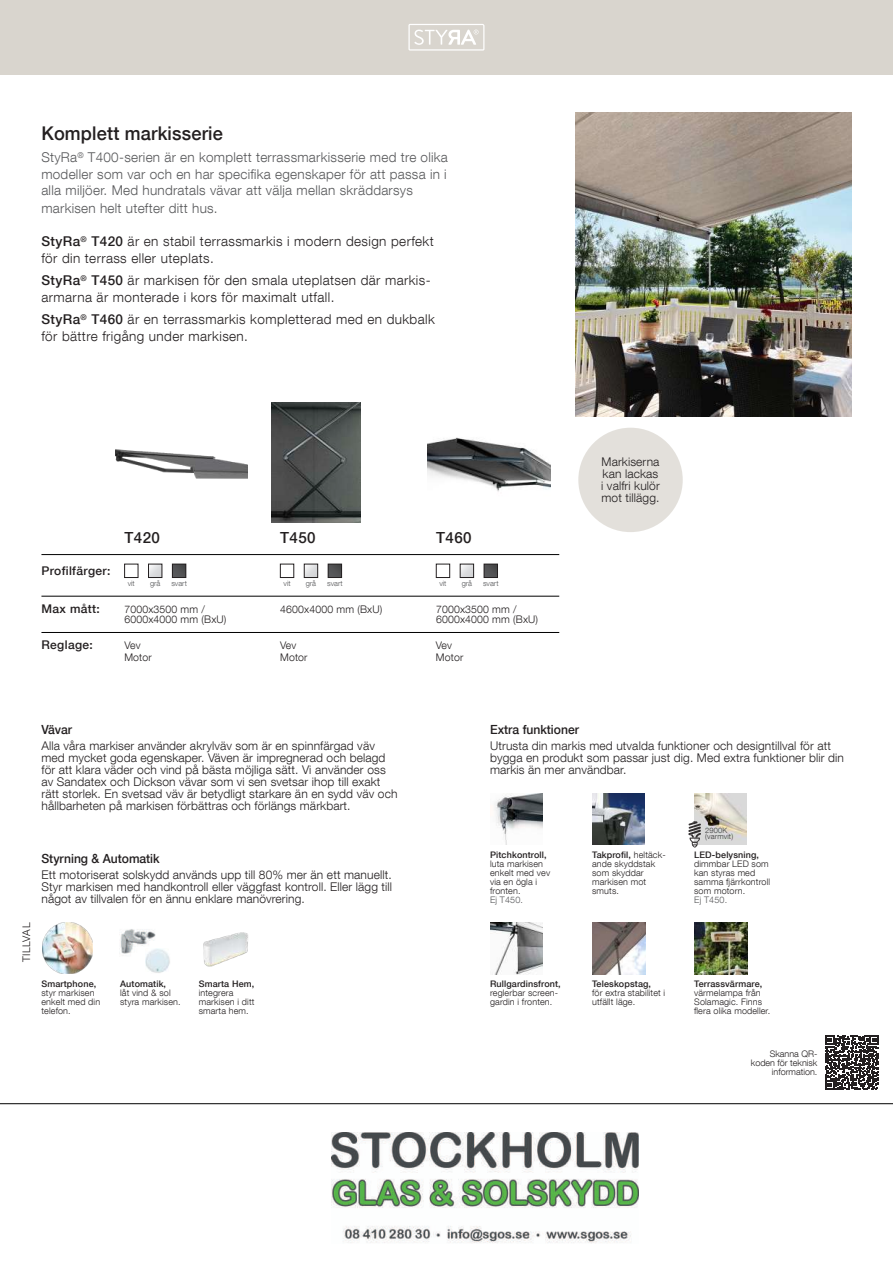
<style>
.page{position:relative;width:893px;height:1263px;background:#fff}
.page>*{position:absolute;margin:0;border:0;box-sizing:border-box;transform-origin:0 0}
.t1{font:500 18.9px "Helvetica Neue LT Com";letter-spacing:.01em;color:#231f20;scale:.96 1}
.t2{font:500 15.3px "Helvetica Neue LT Com";letter-spacing:.03em;color:#231f20}
.t3{font:300 13.5px/16.5px "Helvetica Neue LT Com";letter-spacing:.03em;color:#231f20}
.t4{font:300 13.5px/16.5px "Helvetica Neue LT Com";letter-spacing:.02em;color:#57585a;text-align:justify}
.t5{font:500 12.6px "Helvetica Neue LT Com";color:#231f20;scale:.96 1}
.t6{font:300 12px/12px "Helvetica Neue LT Com";letter-spacing:.01em;color:#231f20}
.t7{font:500 12px "Helvetica Neue LT Com";letter-spacing:.03em;color:#231f20}
.t8{font:300 10.5px/12px "Helvetica Neue LT Com";letter-spacing:.015em;color:#231f20}
.t9{font:300 9px/9px "Helvetica Neue LT Com";letter-spacing:.015em;color:#231f20}
.t10{font:500 9px "Helvetica Neue LT Com";letter-spacing:.015em;color:#231f20}
.t11{font:300 9px "Helvetica Neue LT Com";letter-spacing:.015em;color:#57585a}
.t12{font:300 7.5px "Helvetica Neue LT Com";color:#57585a}
.t13{font:300 7.5px/6px "Helvetica Neue LT Com";letter-spacing:.02em;color:#383839}
.s1{font-weight:500}
</style>
<div class="page">
<hr style="left:0;top:1103px;width:893px;height:1px;background:#000001">
<svg style="left:825px;top:1036px;width:54px;height:54px"></svg>
<div style="left:0;top:0;width:893px;height:74px;background:#d9d5ce"></div>
<svg style="left:408px;top:24px;width:76px;height:27px"></svg>
<img style="left:694px;top:923px;width:54px;height:51px">
<img style="left:576px;top:113px;width:275px;height:304px">
<img style="left:116px;top:449px;width:131px;height:30px">
<img style="left:272px;top:402px;width:88px;height:120px">
<img style="left:428px;top:437px;width:123px;height:55px">
<div style="left:578px;top:428px;width:105px;height:104px;background:#e3e0db;border-radius:50%"></div>
<hr style="left:41px;top:632px;width:518px;height:1px;background:#000">
<img style="left:494px;top:793px;width:48px;height:51px">
<img style="left:592px;top:793px;width:52px;height:51px">
<img style="left:592px;top:923px;width:54px;height:51px">
<img style="left:490px;top:923px;width:52px;height:51px">
<img style="left:694px;top:793px;width:52px;height:51px">
<svg style="left:688px;top:821px;width:13px;height:26px"></svg>
<hr style="left:41px;top:554px;width:518px;height:1px;background:#000">
<hr style="left:41px;top:596px;width:518px;height:1px;background:#000">
<div style="left:172px;top:564px;width:14px;height:13px;background:#535355"></div>
<div style="left:172px;top:564px;width:14px;height:14px;border:1px solid #231f20"></div>
<div style="left:328px;top:564px;width:14px;height:13px;background:#535355"></div>
<div style="left:328px;top:564px;width:14px;height:14px;border:1px solid #231f20"></div>
<svg style="left:486px;top:566px;width:10px;height:10px"></svg>
<div style="left:484px;top:564px;width:14px;height:14px;border:1px solid #231f20"></div>
<svg style="left:150px;top:566px;width:10px;height:10px"></svg>
<div style="left:148px;top:564px;width:14px;height:14px;border:1px solid #231f20"></div>
<svg style="left:306px;top:566px;width:10px;height:10px"></svg>
<div style="left:304px;top:564px;width:14px;height:14px;border:1px solid #231f20"></div>
<svg style="left:462px;top:566px;width:10px;height:10px"></svg>
<div style="left:460px;top:564px;width:14px;height:14px;border:1px solid #231f20"></div>
<div style="left:124px;top:564px;width:14px;height:14px;border:1px solid #231f20"></div>
<div style="left:280px;top:564px;width:14px;height:14px;border:1px solid #231f20"></div>
<div style="left:436px;top:564px;width:14px;height:14px;border:1px solid #231f20"></div>
<img style="left:42px;top:923px;width:51px;height:50px">
<img style="left:203px;top:932px;width:45px;height:35px">
<img style="left:120px;top:929px;width:35px;height:25px">
<img style="left:146px;top:948px;width:24px;height:25px">
<img style="left:332px;top:1133px;width:306px;height:110px">
<h1 class="t1" style="left:41px;top:122px;width:191px">Komplett markisserie</h1>
<p class="t4" style="left:41px;top:149px;width:408px">StyRa<sup>®</sup> T400-serien är en komplett terrassmarkisserie med tre olika modeller som var och en har specifika egenskaper för att passa in i alla miljöer. Med hundratals vävar att välja mellan skräddarsys</p>
<p class="t4" style="left:41px;top:200px;width:178px">markisen helt utefter ditt hus.</p>
<p class="t3" style="left:41px;top:233px;width:394px"><span class="s1">StyRa</span><sup>®</sup> <span class="s1">T420</span> är en stabil terrassmarkis i modern design perfekt för din terrass eller uteplats.</p>
<p class="t3" style="left:41px;top:272px;width:391px"><span class="s1">StyRa</span><sup>®</sup> <span class="s1">T450</span> är markisen för den smala uteplatsen där markis&shy;armarna är monterade i kors för maximalt utfall.</p>
<p class="t3" style="left:41px;top:311px;width:395px"><span class="s1">StyRa</span><sup>®</sup> <span class="s1">T460</span> är en terrassmarkis kompletterad med en dukbalk för bättre frigång under markisen.</p>
<p class="t7" style="left:41px;top:564px;width:71px">Profilfärger:</p>
<p class="t7" style="left:41px;top:601px;width:60px">Max mått:</p>
<p class="t7" style="left:41px;top:638px;width:53px">Reglage:</p>
<p class="t2" style="left:124px;top:528px;width:37px">T420</p>
<p class="t2" style="left:280px;top:528px;width:37px">T450</p>
<p class="t2" style="left:436px;top:528px;width:37px">T460</p>
<p class="t12" style="left:128px;top:578px;width:9px">vit</p>
<p class="t12" style="left:150px;top:578px;width:12px">grå</p>
<p class="t12" style="left:171px;top:578px;width:17px">svart</p>
<p class="t12" style="left:284px;top:578px;width:9px">vit</p>
<p class="t12" style="left:306px;top:578px;width:12px">grå</p>
<p class="t12" style="left:327px;top:578px;width:17px">svart</p>
<p class="t12" style="left:439px;top:578px;width:9px">vit</p>
<p class="t12" style="left:462px;top:578px;width:12px">grå</p>
<p class="t12" style="left:483px;top:578px;width:17px">svart</p>
<p class="t8" style="left:124px;top:604px;width:104px;line-height:10.5px">7000x3500 mm /<br>6000x4000 mm (BxU)</p>
<p class="t8" style="left:436px;top:604px;width:104px;line-height:10.5px">7000x3500 mm /<br>6000x4000 mm (BxU)</p>
<p class="t8" style="left:280px;top:603px;width:104px">4600x4000 mm (BxU)</p>
<p class="t8" style="left:124px;top:639px;width:29px">Vev<br>Motor</p>
<p class="t8" style="left:280px;top:639px;width:29px">Vev<br>Motor</p>
<p class="t8" style="left:436px;top:639px;width:29px">Vev<br>Motor</p>
<p class="t6" style="left:601px;top:456px;width:60px">Markiserna kan lackas i valfri kulör mot tillägg.</p>
<p class="t5" style="left:41px;top:722px;width:34px">Vävar</p>
<p class="t6" style="left:41px;top:739px;width:358px">Alla våra markiser använder akrylväv som är en spinnfärgad väv med mycket goda egenskaper. Väven är impregnerad och belagd för att klara väder och vind på bästa möjliga sätt. Vi använder oss av Sandatex och Dickson vävar som vi sen svetsar ihop till exakt rätt storlek. En svetsad väv är betydligt starkare än en sydd väv och hållbarheten på markisen förbättras och förlängs märkbart.</p>
<p class="t8" style="left:20px;top:962px;width:41px;rotate:-90deg">TILLVAL</p>
<p class="t5" style="left:41px;top:851px;width:125px">Styrning &amp; Automatik</p>
<p class="t6" style="left:41px;top:868px;width:352px;text-align:justify">Ett motoriserat solskydd används upp till 80% mer än ett manuellt.<br>Styr markisen med handkontroll eller väggfast kontroll. Eller lägg till något av tillvalen för en ännu enklare manövrering.</p>
<p class="t10" style="left:41px;top:978px;width:56px">Smartphone,</p>
<p class="t9" style="left:41px;top:988px;width:60px">styr markisen enkelt med din telefon.</p>
<p class="t10" style="left:120px;top:978px;width:48px">Automatik,</p>
<p class="t9" style="left:120px;top:988px;width:62px">låt vind &amp; sol styra markisen.</p>
<p class="t10" style="left:199px;top:978px;width:57px">Smarta Hem,</p>
<p class="t9" style="left:199px;top:988px;width:57px">integrera markisen i ditt smarta hem.</p>
<p class="t5" style="left:490px;top:722px;width:94px">Extra funktioner</p>
<p class="t6" style="left:490px;top:739px;width:355px">Utrusta din markis med utvalda funktioner och designtillval för att bygga en produkt som passar just dig. Med extra funktioner blir din markis än mer användbar.</p>
<p class="t10" style="left:490px;top:849px;width:58px">Pitchkontroll,</p>
<p class="t9" style="left:490px;top:859px;width:62px">luta markisen enkelt med vev via en ögla i fronten.</p>
<p class="t11" style="left:490px;top:894px;width:34px">Ej T450.</p>
<p class="t10" style="left:490px;top:978px;width:72px">Rullgardinsfront,</p>
<p class="t9" style="left:490px;top:988px;width:70px">reglerbar screen&shy;gardin i fronten.</p>
<p class="t9" style="left:592px;top:850px;width:75px"><span class="s1">Takprofil,</span> heltäck&shy;ande skyddstak som skyddar markisen mot smuts.</p>
<p class="t13" style="left:705px;top:827px;width:29px">2900K (varmvit)</p>
<p class="t10" style="left:694px;top:849px;width:66px">LED-belysning,</p>
<p class="t9" style="left:694px;top:859px;width:77px">dimmbar LED som kan styras med samma fjärrkontroll som motorn.</p>
<p class="t11" style="left:694px;top:894px;width:34px">Ej T450.</p>
<p class="t10" style="left:592px;top:978px;width:60px">Teleskopstag,</p>
<p class="t9" style="left:592px;top:988px;width:75px">för extra stabilitet i utfällt läge.</p>
<p class="t10" style="left:694px;top:978px;width:70px">Terrassvärmare,</p>
<p class="t9" style="left:694px;top:988px;width:78px">värmelampa från<br>Solamagic. Finns flera olika modeller.</p>
<p class="t9" style="left:751px;top:1049px;width:68px;text-align:right">Skanna QR&shy;koden för teknisk information.</p>
</div>
